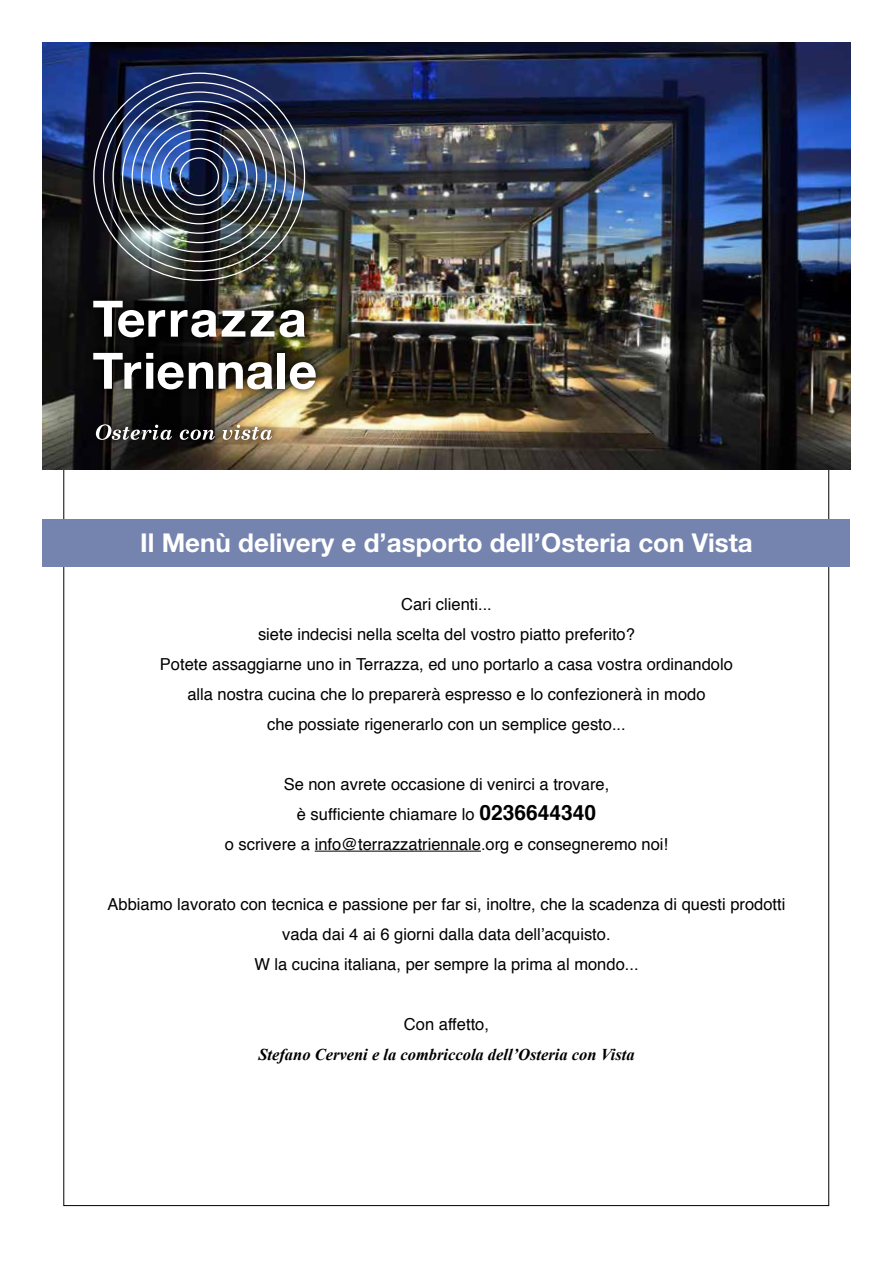
<style>
.page{position:relative;width:893px;height:1263px;background:#fff}
.page>*{position:absolute;margin:0;border:0;box-sizing:border-box;transform-origin:0 0}
.t1{font:700 25.95px "Helvetica Neue LT Std";color:#fff}
.t2{font:16.5px/30px "Helvetica";color:#000;text-align:center}
.t3{font:italic 700 16.5px "Times New Roman";color:#000}
.s1{font-weight:700;font-size:21px}
</style>
<div class="page">
<img style="left:43px;top:43px;width:807px;height:427px">
<img style="left:86px;top:293px;width:238px;height:154px">
<svg style="left:96px;top:424px;width:176px;height:16px;background:#6d675e"></svg>
<svg style="left:93px;top:301px;width:72px;height:36px"></svg>
<svg style="left:171px;top:310px;width:74px;height:27px"></svg>
<svg style="left:251px;top:311px;width:23px;height:26px"></svg>
<svg style="left:280px;top:310px;width:25px;height:27px"></svg>
<svg style="left:93px;top:353px;width:120px;height:36px"></svg>
<svg style="left:219px;top:362px;width:53px;height:27px"></svg>
<div style="left:277px;top:353px;width:7px;height:36px;background:#fff"></div>
<svg style="left:290px;top:362px;width:26px;height:27px"></svg>
<img style="left:93px;top:72px;width:213px;height:210px">
<div style="left:43px;top:519px;width:807px;height:48px;background:#7583af"></div>
<hr style="left:315px;top:851px;width:166px;height:1px;background:#000">
<h1 class="t1" style="left:140px;top:527px;width:614px">Il Menù delivery e d’asporto dell’Osteria con Vista</h1>
<p class="t2" style="left:160px;top:589px;width:574px">Cari clienti...<br>siete indecisi nella scelta del vostro piatto preferito?<br>Potete assaggiarne uno in Terrazza, ed uno portarlo a casa vostra ordinandolo alla nostra cucina che lo preparerà espresso e lo confezionerà in modo<br>che possiate rigenerarlo con un semplice gesto...</p>
<p class="t2" style="left:225px;top:769px;width:445px">Se non avrete occasione di venirci a trovare,<br>è sufficiente chiamare lo <span class="s1">0236644340<br></span>o scrivere a info@terrazzatriennale.org e consegneremo noi!</p>
<p class="t2" style="left:108px;top:889px;width:679px">Abbiamo lavorato con tecnica e passione per far si, inoltre, che la scadenza di questi prodotti vada dai 4 ai 6 giorni dalla data dell’acquisto.<br>W la cucina italiana, per sempre la prima al mondo...</p>
<p class="t2" style="left:404px;top:1009px;width:87px">Con affetto,</p>
<p class="t3" style="left:258px;top:1043px;width:378px">Stefano Cerveni e la combriccola dell’Osteria con Vista</p>
</div>
